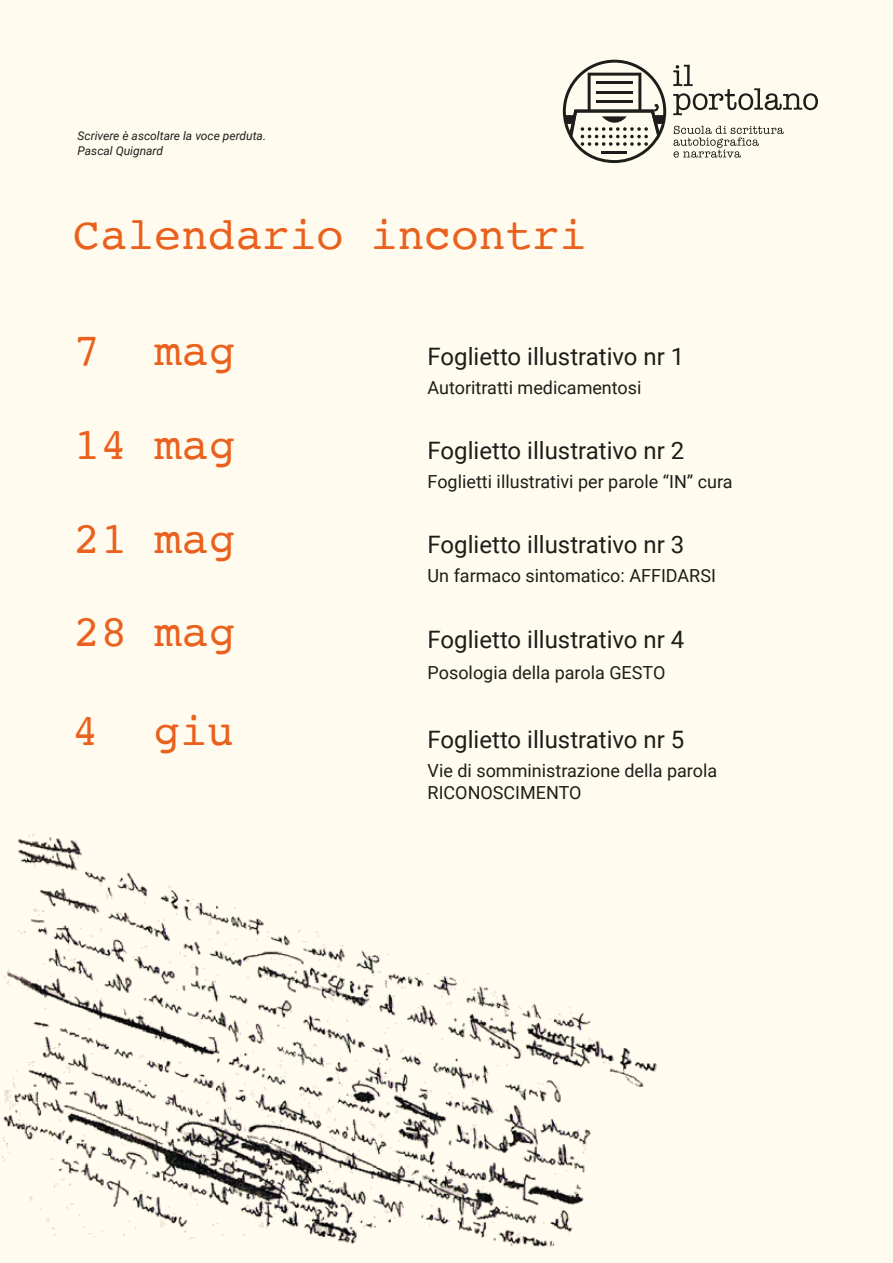
<style>
.page{position:relative;width:893px;height:1263px;background:#fffbee}
.page>*{position:absolute;margin:0;border:0;box-sizing:border-box;transform-origin:0 0}
.t1{font:45px "Courier";color:#ea611e}
.t2{font:24px "Roboto";color:#1d1d1b}
.t3{font:18px/21.6px "Roboto";color:#1d1d1b}
.t4{font:italic 12px/14.4px "Roboto";color:#1d1d1b}
</style>
<div class="page">
<img style="left:2px;top:833px;width:655px;height:414px">
<svg style="left:673px;top:65px;width:145px;height:50px"></svg>
<svg style="left:563px;top:60px;width:103px;height:103px"></svg>
<hr style="left:602px;top:151px;width:25px;height:3px;background:#1d1d1b">
<svg style="left:673px;top:126px;width:111px;height:32px"></svg>
<p class="t4" style="left:78px;top:129px;width:190px">Scrivere è ascoltare la voce perduta.<br>Pascal Quignard</p>
<h1 class="t1" style="left:73px;top:200px;width:515px">Calendario incontri</h1>
<h1 class="t1" style="left:74px;top:316px;width:163px">7 mag</h1>
<h2 class="t2" style="left:428px;top:340px;width:258px">Foglietto illustrativo nr 1</h2>
<p class="t3" style="left:428px;top:376px;width:215px">Autoritratti medicamentosi</p>
<h1 class="t1" style="left:74px;top:410px;width:163px">14 mag</h1>
<h2 class="t2" style="left:428px;top:434px;width:258px">Foglietto illustrativo nr 2</h2>
<p class="t3" style="left:428px;top:470px;width:306px">Foglietti illustrativi per parole “IN” cura</p>
<h1 class="t1" style="left:74px;top:504px;width:163px">21 mag</h1>
<h2 class="t2" style="left:428px;top:528px;width:258px">Foglietto illustrativo nr 3</h2>
<p class="t3" style="left:428px;top:564px;width:290px">Un farmaco sintomatico: AFFIDARSI</p>
<h1 class="t1" style="left:74px;top:597px;width:163px">28 mag</h1>
<h2 class="t2" style="left:428px;top:622px;width:258px">Foglietto illustrativo nr 4</h2>
<p class="t3" style="left:428px;top:661px;width:239px">Posologia della parola GESTO</p>
<h1 class="t1" style="left:72px;top:696px;width:163px">4 giu</h1>
<h2 class="t2" style="left:428px;top:723px;width:258px">Foglietto illustrativo nr 5</h2>
<p class="t3" style="left:428px;top:759px;width:291px">Vie di somministrazione della parola<br>RICONOSCIMENTO</p>
</div>
